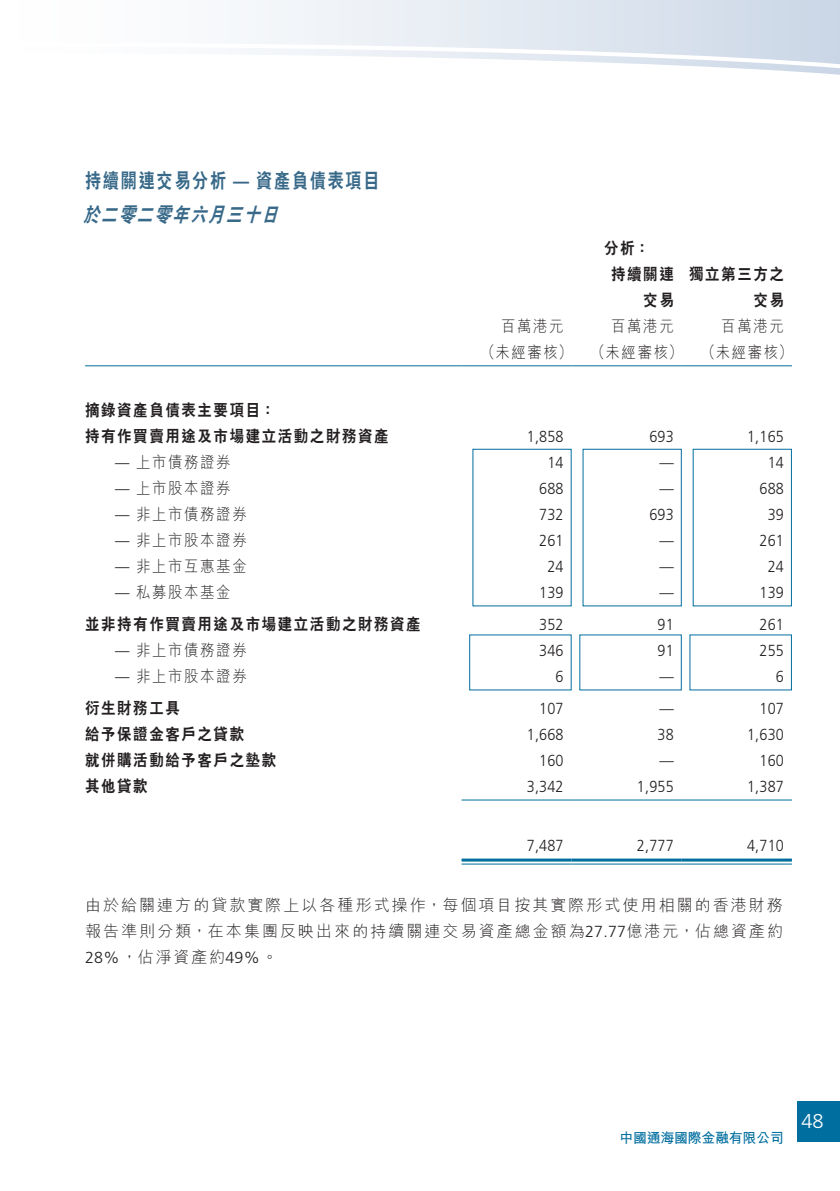
<style>
.page{position:relative;width:840px;height:1191px;background:#fff}
.page>*{position:absolute;margin:0;border:0;box-sizing:border-box;transform-origin:0 0}
._04___H2{font:800 20px/34px "C Hei 2 HK";letter-spacing:.115em;color:#386989;scale:.8 1}
.t1{font:300 20px "Frutiger LT Std";color:#fff}
._01_Body_Text{font:300 16px "Frutiger LT Std";letter-spacing:.015em;color:#231f20;scale:.9 1}
._01_Body_Text-2{font:300 16px/26px "M Hei HK";letter-spacing:.125em;color:#231f20;text-align:justify}
._15_Table_Stub{font:800 16px "C Hei 2 HK";letter-spacing:.115em;color:#231f20;scale:.9 1}
._15_Table_Stub-2{font:300 16px "M Hei HK";letter-spacing:.115em;color:#231f20;scale:.9 1}
._01_Body_Text-3{font:300 16px "M Hei HK";letter-spacing:.125em;color:#231f20;scale:.9 1}
._01_Body_Text-4{font:800 16px/26px "C Hei 2 HK";letter-spacing:.115em;color:#231f20;text-align:right;scale:.9 1}
.t2{font:700 14px "M Hei HK";letter-spacing:-.025em;color:#006e9f}
.s1{font-family:"Frutiger LT Std";font-weight:700}
.s2{font-style:italic}
.s3{font-family:"Frutiger LT Std"}
</style>
<div class="page">
<div style="left:0;top:0;width:839px;height:78px;background:linear-gradient(to right,#fff,#cdd9e8)"></div>
<svg style="left:0;top:43px;width:839px;height:35px"></svg>
<div style="left:796px;top:1101px;width:43px;height:40px;background:#006e9f"></div>
<hr style="left:85px;top:365px;width:376px;height:1px;background:#006e9f">
<hr style="left:461px;top:365px;width:110px;height:1px;background:#006e9f">
<hr style="left:571px;top:365px;width:110px;height:1px;background:#006e9f">
<hr style="left:681px;top:365px;width:110px;height:1px;background:#006e9f">
<hr style="left:461px;top:799px;width:110px;height:1px;background:#006e9f">
<hr style="left:571px;top:799px;width:110px;height:1px;background:#006e9f">
<hr style="left:681px;top:799px;width:110px;height:1px;background:#006e9f">
<hr style="left:461px;top:858px;width:110px;height:3px;background:#006e9f">
<hr style="left:461px;top:863px;width:110px;height:1px;background:#006e9f">
<hr style="left:571px;top:858px;width:110px;height:3px;background:#006e9f">
<hr style="left:571px;top:863px;width:110px;height:1px;background:#006e9f">
<hr style="left:681px;top:858px;width:110px;height:3px;background:#006e9f">
<hr style="left:681px;top:863px;width:110px;height:1px;background:#006e9f">
<p class="_04___H2" style="left:83px;top:164px;width:371px">持續關連交易分析 <span class="s1">—</span> 資產負債表項目<span class="s2">於二零二零年六月三十日</span></p>
<p class="_01_Body_Text-3" style="left:501px;top:315px;width:71px">百萬港元</p>
<p class="_01_Body_Text-4" style="left:604px;top:235px;width:52px">分析：</p>
<p class="_01_Body_Text-4" style="left:611px;top:261px;width:71px">持續關連交易</p>
<p class="_01_Body_Text-4" style="left:688px;top:261px;width:107px">獨立第三方之交易</p>
<p class="_01_Body_Text-3" style="left:721px;top:315px;width:71px">百萬港元</p>
<p class="_01_Body_Text-3" style="left:611px;top:315px;width:71px">百萬港元</p>
<p class="_01_Body_Text-3" style="left:480px;top:341px;width:103px">（未經審核）</p>
<p class="_01_Body_Text-3" style="left:590px;top:341px;width:103px">（未經審核）</p>
<p class="_01_Body_Text-3" style="left:700px;top:341px;width:103px">（未經審核(</p>
<p class="_15_Table_Stub" style="left:85px;top:400px;width:212px">摘錄資產負債表主要項目：</p>
<p class="_15_Table_Stub" style="left:85px;top:426px;width:338px">持有作買賣用途及市場建立活動之財務資產</p>
<p class="_01_Body_Text" style="left:526px;top:428px;width:42px">1,858</p>
<p class="_01_Body_Text" style="left:649px;top:428px;width:29px">693</p>
<p class="_01_Body_Text" style="left:746px;top:428px;width:42px">1,165</p>
<p class="_15_Table_Stub-2" style="left:115px;top:451px;width:130px"><span class="s3">—</span> 上市債務證券</p>
<p class="_01_Body_Text" style="left:547px;top:454px;width:20px">14</p>
<p class="_01_Body_Text" style="left:659px;top:454px;width:17px">—</p>
<p class="_01_Body_Text" style="left:767px;top:454px;width:20px">14</p>
<p class="_15_Table_Stub-2" style="left:115px;top:477px;width:130px"><span class="s3">—</span> 上市股本證券</p>
<p class="_01_Body_Text" style="left:539px;top:480px;width:29px">688</p>
<p class="_01_Body_Text" style="left:659px;top:480px;width:17px">—</p>
<p class="_01_Body_Text" style="left:759px;top:480px;width:29px">688</p>
<p class="_15_Table_Stub-2" style="left:115px;top:503px;width:148px"><span class="s3">—</span> 非上市債務證券</p>
<p class="_01_Body_Text" style="left:539px;top:506px;width:29px">732</p>
<p class="_01_Body_Text" style="left:649px;top:506px;width:29px">693</p>
<p class="_01_Body_Text" style="left:767px;top:506px;width:20px">39</p>
<p class="_15_Table_Stub-2" style="left:115px;top:529px;width:148px"><span class="s3">—</span> 非上市股本證券</p>
<p class="_01_Body_Text" style="left:539px;top:532px;width:29px">261</p>
<p class="_01_Body_Text" style="left:659px;top:532px;width:17px">—</p>
<p class="_01_Body_Text" style="left:759px;top:532px;width:29px">261</p>
<p class="_15_Table_Stub-2" style="left:115px;top:555px;width:148px"><span class="s3">—</span> 非上市互惠基金</p>
<p class="_01_Body_Text" style="left:547px;top:558px;width:20px">24</p>
<p class="_01_Body_Text" style="left:659px;top:558px;width:17px">—</p>
<p class="_01_Body_Text" style="left:767px;top:558px;width:20px">24</p>
<p class="_15_Table_Stub-2" style="left:115px;top:581px;width:130px"><span class="s3">—</span> 私募股本基金</p>
<p class="_01_Body_Text" style="left:539px;top:584px;width:29px">139</p>
<p class="_01_Body_Text" style="left:659px;top:584px;width:17px">—</p>
<p class="_01_Body_Text" style="left:759px;top:584px;width:29px">139</p>
<p class="_15_Table_Stub" style="left:85px;top:614px;width:374px">並非持有作買賣用途及市場建立活動之財務資產</p>
<p class="_01_Body_Text" style="left:539px;top:616px;width:29px">352</p>
<p class="_01_Body_Text" style="left:657px;top:616px;width:20px">91</p>
<p class="_01_Body_Text" style="left:759px;top:616px;width:29px">261</p>
<p class="_15_Table_Stub-2" style="left:115px;top:639px;width:148px"><span class="s3">—</span> 非上市債務證券</p>
<p class="_01_Body_Text" style="left:539px;top:642px;width:29px">346</p>
<p class="_01_Body_Text" style="left:657px;top:642px;width:20px">91</p>
<p class="_01_Body_Text" style="left:759px;top:642px;width:29px">255</p>
<p class="_15_Table_Stub-2" style="left:115px;top:665px;width:148px"><span class="s3">—</span> 非上市股本證券</p>
<p class="_01_Body_Text" style="left:555px;top:668px;width:10px">6</p>
<p class="_01_Body_Text" style="left:659px;top:668px;width:17px">—</p>
<p class="_01_Body_Text" style="left:775px;top:668px;width:10px">6</p>
<p class="_15_Table_Stub" style="left:85px;top:698px;width:107px">衍生財務工具</p>
<p class="_01_Body_Text" style="left:539px;top:700px;width:29px">107</p>
<p class="_01_Body_Text" style="left:659px;top:700px;width:17px">—</p>
<p class="_01_Body_Text" style="left:759px;top:700px;width:29px">107</p>
<p class="_15_Table_Stub" style="left:85px;top:724px;width:178px">給予保證金客戶之貸款</p>
<p class="_01_Body_Text" style="left:526px;top:726px;width:42px">1,668</p>
<p class="_01_Body_Text" style="left:657px;top:726px;width:20px">38</p>
<p class="_01_Body_Text" style="left:746px;top:726px;width:42px">1,630</p>
<p class="_15_Table_Stub" style="left:85px;top:750px;width:214px">就併購活動給予客戶之墊款</p>
<p class="_01_Body_Text" style="left:539px;top:752px;width:29px">160</p>
<p class="_01_Body_Text" style="left:659px;top:752px;width:17px">—</p>
<p class="_01_Body_Text" style="left:759px;top:752px;width:29px">160</p>
<p class="_15_Table_Stub" style="left:85px;top:776px;width:71px">其他貸款</p>
<p class="_01_Body_Text" style="left:526px;top:778px;width:42px">3,342</p>
<p class="_01_Body_Text" style="left:636px;top:778px;width:42px">1,955</p>
<p class="_01_Body_Text" style="left:746px;top:778px;width:42px">1,387</p>
<p class="_01_Body_Text" style="left:526px;top:836px;width:42px">7,487</p>
<p class="_01_Body_Text" style="left:636px;top:836px;width:42px">2,777</p>
<p class="_01_Body_Text" style="left:746px;top:836px;width:42px">4,710</p>
<p class="_01_Body_Text-2" style="left:85px;top:891px;width:699px">由於給關連方的貸款實際上以各種形式操作，每個項目按其實際形式使用相關的香港財務報告準則分類，在本集團反映出來的持續關連交易資產總金額為<span class="s3">27.77</span>億港元，佔總資產約<span class="s3">28%</span>，佔淨資產約<span class="s3">49%</span>。</p>
<p class="t2" style="left:619px;top:1127px;width:166px">中國通海國際金融有限公司</p>
<p class="t1" style="left:800px;top:1109px;width:24px">48</p>
</div>
